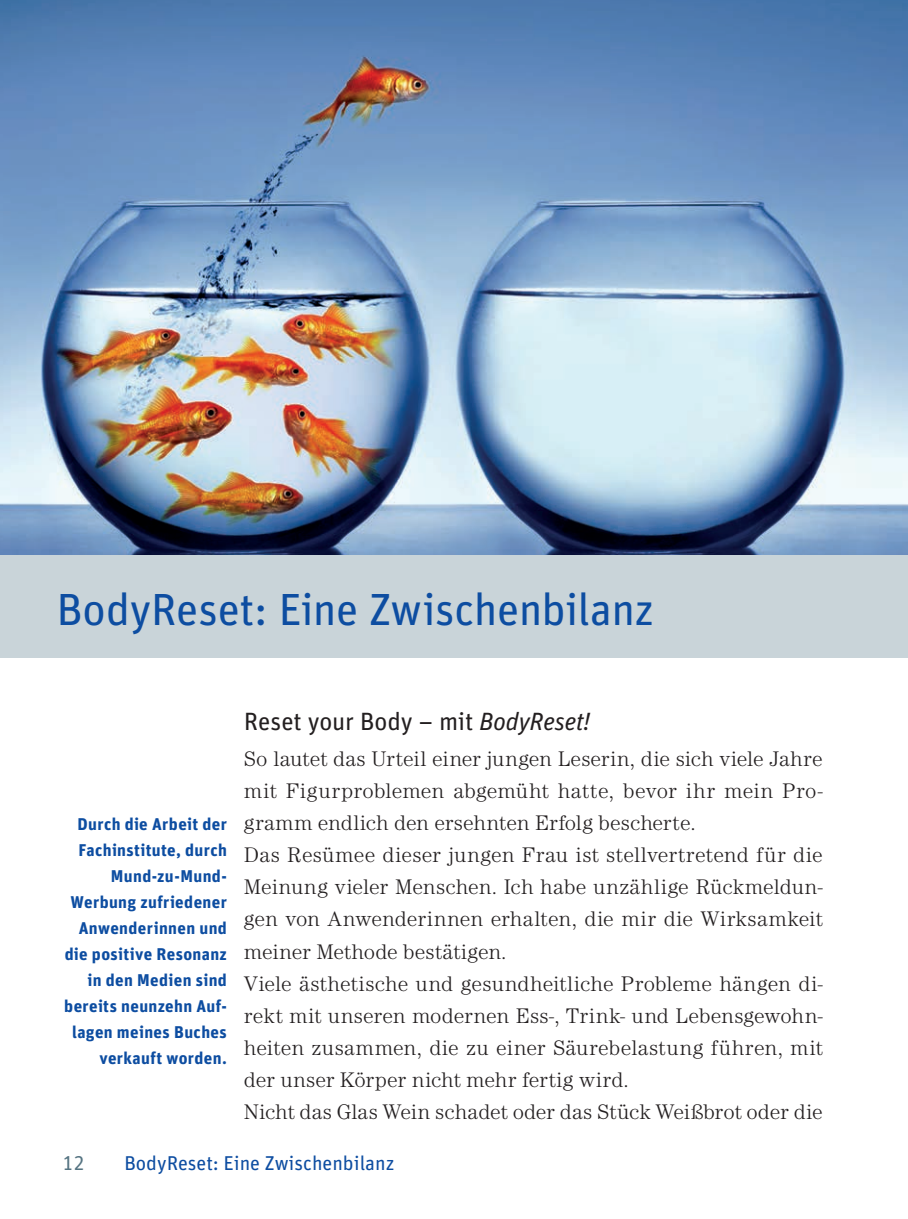
<style>
.page{position:relative;width:908px;height:1219px;background:#fff}
.page>*{position:absolute;margin:0;border:0;box-sizing:border-box;transform-origin:0 0}
.t1{font:45px "Unit";letter-spacing:-.01em;color:#0d4da1}
.t2{font:25px "Unit";letter-spacing:-.005em;color:#231f20}
.t3{font:300 21.8px/32px "Century EF";letter-spacing:.005em;color:#231f20}
.t4{font:20px "Unit Regular LF";color:#0d4da1}
.t5{font:20px "Unit Regular LF";color:#557482}
.t6{font:700 17px/26px "Unit";letter-spacing:.02em;color:#0d4da1;text-align:right}
.s1{font-style:italic}
</style>
<div class="page">
<img style="left:0;top:0;width:907px;height:556px">
<div style="left:0;top:556px;width:907px;height:102px;background:#c9d4d9"></div>
<p class="t1" style="left:57px;top:581px;width:598px">BodyReset: Eine Zwischenbilanz</p>
<p class="t6" style="left:64px;top:811px;width:164px">Durch die Arbeit der<br>Fachinstitute, durch<br>Mund-zu-Mund-<br>Werbung zufriedener<br>Anwenderinnen und die positive Resonanz in den Medien sind bereits neunzehn Auf&shy;lagen meines Buches verkauft worden.</p>
<p class="t2" style="left:244px;top:706px;width:348px">Reset your Body – mit <span class="s1">BodyReset!</span></p>
<p class="t3" style="left:244px;top:743px;width:580px">So lautet das Urteil einer jungen Leserin, die sich viele Jahre mit Figurproblemen abgemüht hatte, bevor ihr mein Pro&shy;gramm endlich den ersehnten Erfolg bescherte.<br>Das Resümee dieser jungen Frau ist stellvertretend für die Meinung vieler Menschen. Ich habe unzählige Rückmeldun&shy;gen von Anwenderinnen erhalten, die mir die Wirksamkeit meiner Methode bestätigen.<br>Viele ästhetische und gesundheitliche Probleme hängen di&shy;rekt mit unseren modernen Ess-, Trink- und Lebensgewohn&shy;heiten zusammen, die zu einer Säurebelastung führen, mit der unser Körper nicht mehr fertig wird.<br>Nicht das Glas Wein schadet oder das Stück Weißbrot oder die</p>
<p class="t5" style="left:62px;top:1150px;width:23px">12</p>
<p class="t4" style="left:124px;top:1150px;width:271px">BodyReset: Eine Zwischenbilanz</p>
</div>
